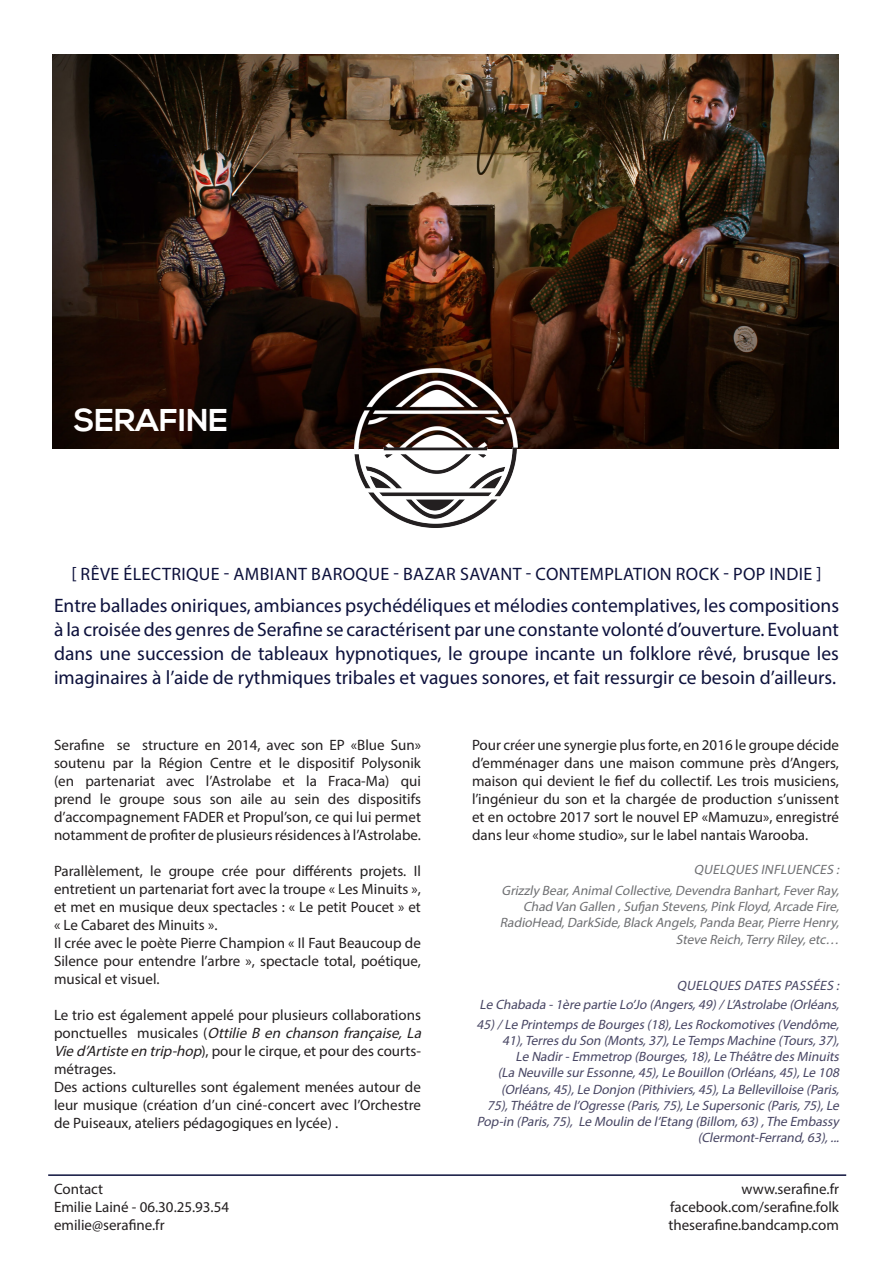
<style>
.page{position:relative;width:893px;height:1263px;background:#fff}
.page>*{position:absolute;margin:0;border:0;box-sizing:border-box;transform-origin:0 0}
.t1{font:700 31.5px "Nexa";color:#fff}
.t2{font:19.5px/24px "Myriad Pro";color:#0d113c;text-align:justify}
.t3{font:18px "Myriad Pro";letter-spacing:.02em;color:#0d113c}
.t4{font:15px/18px "Myriad Pro";color:#231f20;text-align:justify}
.t5{font:italic 13.5px/16.2px "Myriad Pro";color:#474563}
.t6{font:italic 13.5px/16.2px "Myriad Pro";color:#6f7073;text-align:right}
.s1{font-style:italic}
</style>
<div class="page">
<img style="left:52px;top:54px;width:787px;height:395px">
<img style="left:350px;top:448px;width:167px;height:80px">
<img style="left:351px;top:365px;width:170px;height:85px">
<hr style="left:48px;top:1174px;width:798px;height:2px;background:#0d113c">
<p class="t1" style="left:74px;top:402px;width:156px">SERAFINE</p>
<p class="t3" style="left:71px;top:563px;width:752px">[ RÊVE ÉLECTRIQUE - AMBIANT BAROQUE - BAZAR SAVANT - CONTEMPLATION ROCK - POP INDIE ]</p>
<p class="t2" style="left:54px;top:593px;width:786px">Entre ballades oniriques, ambiances psychédéliques et mélodies contemplatives, les compositions à la croisée des genres de Serafine se caractérisent par une constante volonté d’ouverture. Evoluant dans une succession de tableaux hypnotiques, le groupe incante un folklore rêvé, brusque les imaginaires à l’aide de rythmiques tribales et vagues sonores, et fait ressurgir ce besoin d’ailleurs.</p>
<p class="t4" style="left:54px;top:735px;width:368px">Serafine se structure en 2014, avec son EP «Blue Sun» soutenu par la Région Centre et le dispositif Polysonik (en partenariat avec l’Astrolabe et la Fraca-Ma) qui prend le groupe sous son aile au sein des dispositifs d’accompagnement FADER et Propul’son, ce qui lui permet notamment de profiter de plusieurs résidences à l’Astrolabe.</p>
<p class="t4" style="left:54px;top:861px;width:368px">Parallèlement, le groupe crée pour différents projets. Il entretient un partenariat fort avec la troupe « Les Minuits », et met en musique deux spectacles : « Le petit Poucet » et « Le Cabaret des Minuits ».</p>
<p class="t4" style="left:54px;top:933px;width:368px">Il crée avec le poète Pierre Champion « Il Faut Beaucoup de Silence pour entendre l’arbre », spectacle total, poétique, musical et visuel.</p>
<p class="t4" style="left:54px;top:1005px;width:373px;text-align:left">Le trio est également appelé pour plusieurs collaborations p o n c t u e l l e s m u s i c a l e s ( <span class="s1">OttilieB en chanson française,La Vied’Artisteen trip-hop</span>), pour le cirque, et pour des courts&shy;métrages.</p>
<p class="t4" style="left:54px;top:1077px;width:368px">Des actions culturelles sont également menées autour de leur musique (création d’un ciné-concert avec l’Orchestre de Puiseaux, ateliers pédagogiques en lycée) .</p>
<p class="t4" style="left:54px;top:1179px;width:51px">Contact</p>
<p class="t4" style="left:54px;top:1197px;width:177px">Emilie Lainé - 06.30.25.93.54</p>
<p class="t4" style="left:54px;top:1215px;width:112px">emilie@serafine.fr</p>
<p class="t4" style="left:472px;top:735px;width:368px">Pour créer une synergie plus forte, en 2016 le groupe décide d’emménager dans une maison commune près d’Angers, maison qui devient le fief du collectif. Les trois musiciens, l’ingénieur du son et la chargée de production s’unissent et en octobre 2017 sort le nouvel EP «Mamuzu», enregistré dans leur «home studio», sur le label nantais Warooba.</p>
<p class="t6" style="left:694px;top:861px;width:150px">QUELQUES INFLUENCES :</p>
<p class="t6" style="left:500px;top:882px;width:344px">Grizzly Bear,AnimalCollective,Devendra Banhart,FeverRay, Chad Van Gallen ,Sufjan Stevens,Pink Floyd,Arcade Fire, RadioHead,DarkSide,Black Angels,Panda Bear,Pierre Henry, Steve Reich,Terry Riley,etc…</p>
<p class="t5" style="left:677px;top:977px;width:167px">QUELQUES DATES PASSÉES :</p>
<p class="t5" style="left:476px;top:995px;width:367px;line-height:19.5px">Le Chabada -1ère partie Lo’Jo (Angers,49)/L’Astrolabe (Orléans,<br>45)/Le Printempsde Bourges(18),LesRockomotives(Vendôme,</p>
<p class="t5" style="left:477px;top:1032px;width:367px;text-align:right">41),Terresdu Son (Monts,37),Le TempsMachine (Tours,37),<br>Le Nadir-Emmetrop (Bourges,18),Le Théâtre desMinuits<br>(La Neuville surEssonne,45),Le Bouillon (Orléans,45),Le 108 (Orléans,45),Le Donjon (Pithiviers,45),La Bellevilloise (Paris, 75),Théâtre de l’Ogresse (Paris,75),Le Supersonic (Paris,75),Le Pop-in (Paris,75), Le Moulin de l’Etang (Billom,63),The Embassy (Clermont-Ferrand,63),...</p>
<p class="t4" style="left:742px;top:1179px;width:99px">www.serafine.fr</p>
<p class="t4" style="left:670px;top:1197px;width:170px">facebook.com/serafine.folk</p>
<p class="t4" style="left:668px;top:1215px;width:172px">theserafine.bandcamp.com</p>
</div>
